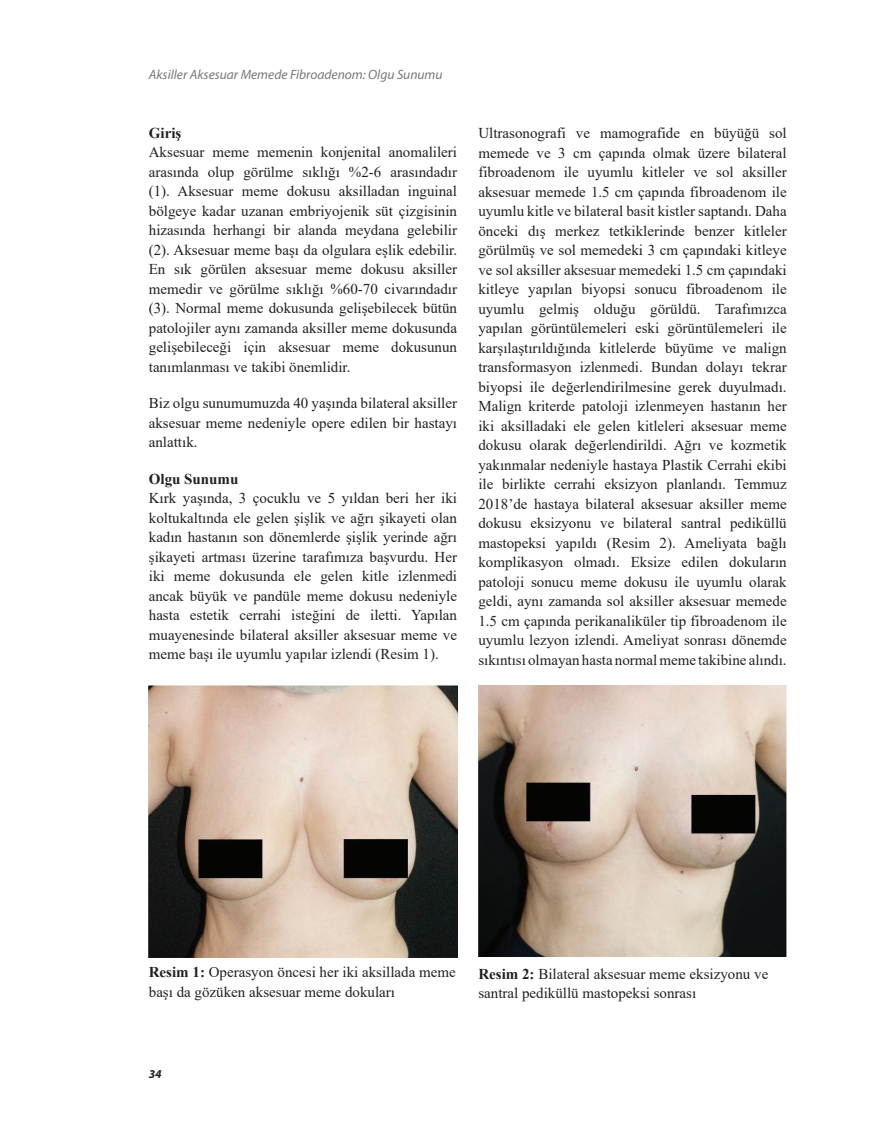
<style>
.page{position:relative;width:893px;height:1127px;background:#fff}
.page>*{position:absolute;margin:0;border:0;box-sizing:border-box;transform-origin:0 0}
.t1{font:15px/19.5px "Times New Roman";color:#231f20;text-align:justify}
.t2{font:700 15px "Times New Roman";color:#231f20}
.t3{font:italic 13.5px "Myriad Pro";color:#76787b}
.t4{font:italic 700 12px "Myriad Pro";color:#231f20}
.s1{font-weight:700}
</style>
<div class="page">
<img style="left:149px;top:685px;width:308px;height:272px">
<img style="left:478px;top:685px;width:309px;height:272px">
<p class="t3" style="left:149px;top:67px;width:295px">Aksiller Aksesuar Memede Fibroadenom: Olgu Sunumu</p>
<p class="t2" style="left:149px;top:122px;width:34px">Giriş</p>
<p class="t1" style="left:149px;top:142px;width:310px">Aksesuar meme memenin konjenital anomalileri arasında olup görülme sıklığı %2-6 arasındadır (1). Aksesuar meme dokusu aksilladan inguinal bölgeye kadar uzanan embriyojenik süt çizgisinin hizasında herhangi bir alanda meydana gelebilir (2). Aksesuar meme başı da olgulara eşlik edebilir.<br>En sık görülen aksesuar meme dokusu aksiller memedir ve görülme sıklığı %60-70 civarındadır (3). Normal meme dokusunda gelişebilecek bütün patolojiler aynı zamanda aksiller meme dokusunda gelişebileceği için aksesuar meme dokusunun tanımlanması ve takibi önemlidir.</p>
<p class="t1" style="left:149px;top:393px;width:310px">Biz olgu sunumumuzda 40 yaşında bilateral aksiller aksesuar meme nedeniyle opere edilen bir hastayı anlattık.</p>
<p class="t2" style="left:149px;top:468px;width:91px">Olgu Sunumu</p>
<p class="t1" style="left:149px;top:488px;width:310px">Kırk yaşında, 3 çocuklu ve 5 yıldan beri her iki koltukaltında ele gelen şişlik ve ağrı şikayeti olan kadın hastanın son dönemlerde şişlik yerinde ağrı şikayeti artması üzerine tarafımıza başvurdu. Her iki meme dokusunda ele gelen kitle izlenmedi ancak büyük ve pandüle meme dokusu nedeniyle hasta estetik cerrahi isteğini de iletti. Yapılan muayenesinde bilateral aksiller aksesuar meme ve meme başı ile uyumlu yapılar izlendi (Resim 1).</p>
<p class="t1" style="left:478px;top:123px;width:310px">Ultrasonografi ve mamografide en büyüğü sol memede ve 3 cm çapında olmak üzere bilateral fibroadenom ile uyumlu kitleler ve sol aksiller aksesuar memede 1.5 cm çapında fibroadenom ile uyumlu kitle ve bilateral basit kistler saptandı. Daha önceki dış merkez tetkiklerinde benzer kitleler görülmüş ve sol memedeki 3 cm çapındaki kitleye ve sol aksiller aksesuar memedeki 1.5 cm çapındaki kitleye yapılan biyopsi sonucu fibroadenom ile uyumlu gelmiş olduğu görüldü. Tarafımızca yapılan görüntülemeleri eski görüntülemeleri ile karşılaştırıldığında kitlelerde büyüme ve malign transformasyon izlenmedi. Bundan dolayı tekrar biyopsi ile değerlendirilmesine gerek duyulmadı.<br>Malign kriterde patoloji izlenmeyen hastanın her iki aksilladaki ele gelen kitleleri aksesuar meme dokusu olarak değerlendirildi. Ağrı ve kozmetik yakınmalar nedeniyle hastaya Plastik Cerrahi ekibi ile birlikte cerrahi eksizyon planlandı. Temmuz 2018’de hastaya bilateral aksesuar aksiller meme dokusu eksizyonu ve bilateral santral pediküllü mastopeksi yapıldı (Resim 2). Ameliyata bağlı komplikasyon olmadı. Eksize edilen dokuların patoloji sonucu meme dokusu ile uyumlu olarak geldi, aynı zamanda sol aksiller aksesuar memede 1.5 cm çapında perikanaliküler tip fibroadenom ile uyumlu lezyon izlendi. Ameliyat sonrası dönemde sıkıntısı olmayan hasta normal meme takibine alındı.</p>
<p class="t1" style="left:149px;top:962px;width:309px"><span class="s1">Resim 1:</span> Operasyon öncesi her iki aksillada meme başı da gözüken aksesuar meme dokuları</p>
<p class="t1" style="left:478px;top:963px;width:291px"><span class="s1">Resim 2:</span> Bilateral aksesuar meme eksizyonu ve santral pediküllü mastopeksi sonrası</p>
<p class="t4" style="left:149px;top:1066px;width:14px">34</p>
</div>
